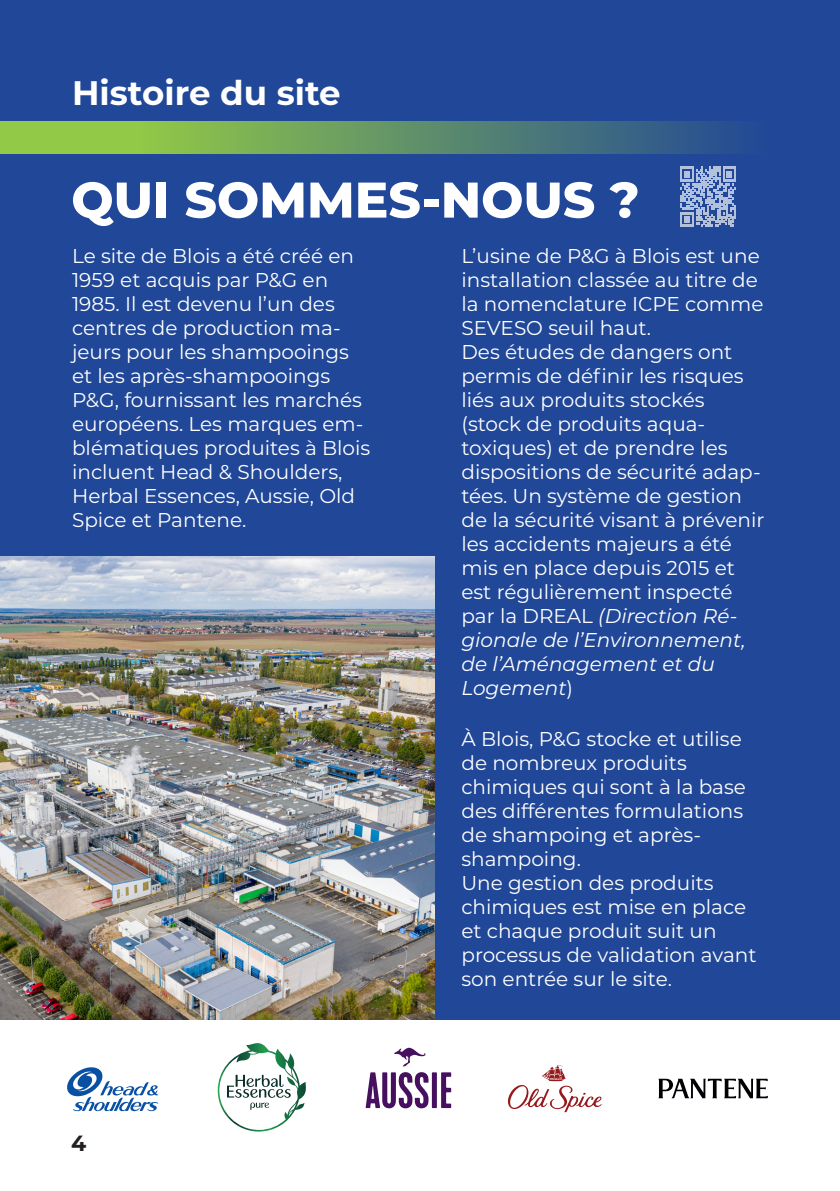
<style>
.page{position:relative;width:840px;height:1191px;background:#fff}
.page>*{position:absolute;margin:0;border:0;box-sizing:border-box;transform-origin:0 0}
.CORPS_DE_TEXTE__blanc{font:800 50px "Montserrat";color:#fff}
.CORPS_DE_TEXTE__blanc-2{font:700 34px "Montserrat";color:#fff}
.Question{font:700 22px "Montserrat";color:#231f20}
.Question-2{font:20px/24px "Montserrat";color:#fff}
.CORPS_DE_TEXTE__blanc-3{font:20px/24px "Montserrat";color:#fff}
.s1{font-style:italic}
</style>
<div class="page">
<div style="left:0;top:0;width:839px;height:1191px;background:#204798"></div>
<img style="left:0;top:556px;width:434px;height:464px">
<svg style="left:0;top:121px;width:720px;height:32px;background:#679964"></svg>
<div style="left:0;top:1020px;width:839px;height:171px;background:#fff"></div>
<svg style="left:394px;top:1047px;width:32px;height:19px"></svg>
<svg style="left:365px;top:1072px;width:86px;height:36px"></svg>
<svg style="left:218px;top:1043px;width:88px;height:88px"></svg>
<svg style="left:67px;top:1067px;width:91px;height:44px"></svg>
<svg style="left:508px;top:1065px;width:93px;height:47px"></svg>
<svg style="left:658px;top:1078px;width:109px;height:20px"></svg>
<svg style="left:680px;top:167px;width:55px;height:59px"></svg>
<p class="CORPS_DE_TEXTE__blanc-2" style="left:72px;top:68px;width:270px">Histoire du site</p>
<p class="CORPS_DE_TEXTE__blanc" style="left:71px;top:163px;width:569px">QUI SOMMES-NOUS ?</p>
<p class="CORPS_DE_TEXTE__blanc-3" style="left:72px;top:243px;width:299px">Le site de Blois a été créé en<br>1959 et acquis par P&amp;G en<br>1985. Il est devenu l’un des centres de production ma&shy;jeurs pour les shampooings et les après-shampooings<br>P&amp;G, fournissant les marchés européens. Les marques em&shy;blématiques produites à Blois incluent Head &amp; Shoulders,<br>Herbal Essences, Aussie, Old<br>Spice et Pantene.</p>
<p class="Question-2" style="left:461px;top:243px;width:303px">L’usine de P&amp;G à Blois est une installation classée au titre de la nomenclature ICPE comme<br>SEVESO seuil haut.</p>
<p class="Question-2" style="left:461px;top:339px;width:304px">Des études de dangers ont permis de définir les risques liés aux produits stockés (stock de produits aqua&shy;toxiques) et de prendre les dispositions de sécurité adap&shy;tées. Un système de gestion de la sécurité visant à prévenir les accidents majeurs a été mis en place depuis 2015 et est régulièrement inspecté par la DREAL <span class="s1">(Direction Ré&shy;gionale de l’Environnement, de l’Aménagement et du<br>Logement</span>)</p>
<p class="Question-2" style="left:461px;top:726px;width:286px">À Blois, P&amp;G stocke et utilise de nombreux produits chimiques qui sont à la base des différentes formulations de shampoing et après&shy;shampoing.</p>
<p class="Question-2" style="left:461px;top:870px;width:296px">Une gestion des produits chimiques est mise en place et chaque produit suit un processus de validation avant son entrée sur le site.</p>
<p class="Question" style="left:72px;top:1116px;width:17px">4</p>
<p class="Question" style="left:71px;top:1127px;width:17px">4</p>
</div>
